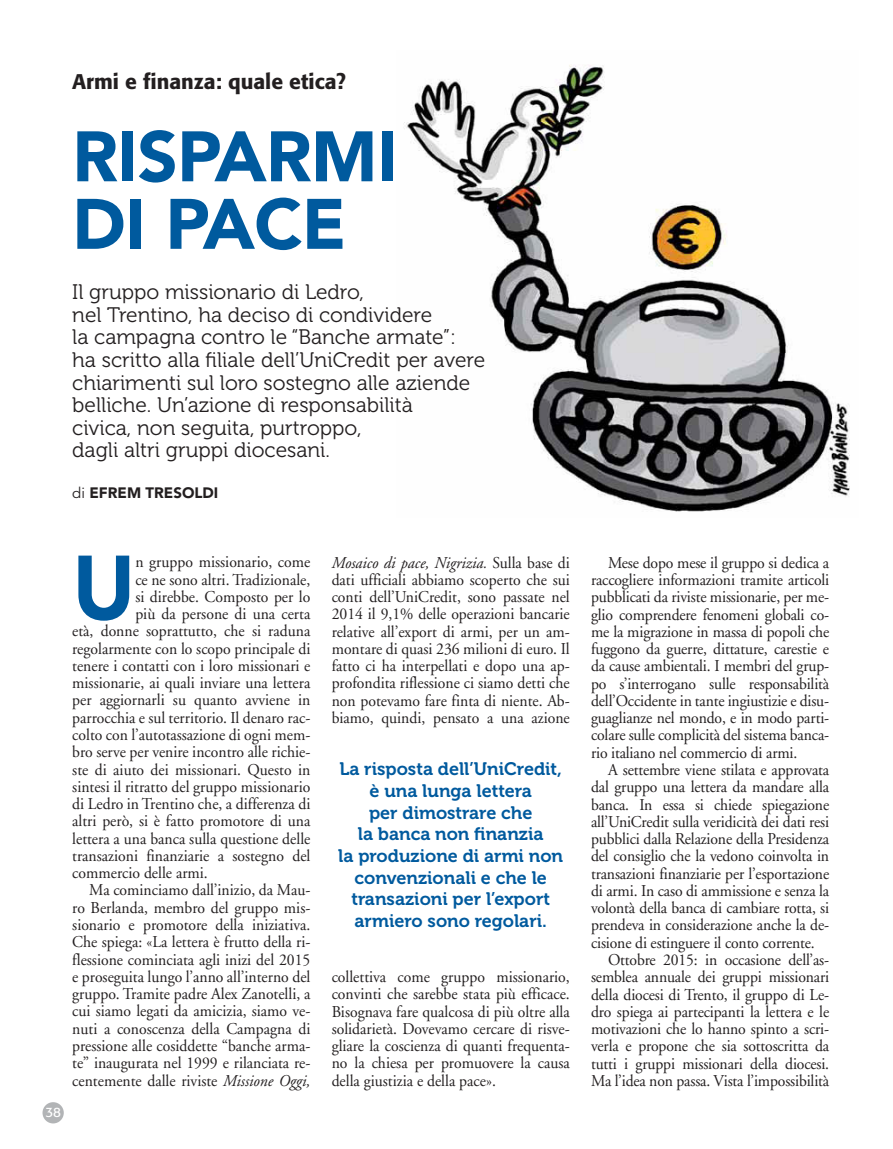
<style>
.page{position:relative;width:893px;height:1149px;background:#fff}
.page>*{position:absolute;margin:0;border:0;box-sizing:border-box;transform-origin:0 0}
.t1{font:900 89.55px "Avenir";color:#005a9e;scale:.95 1}
.t2{font:900 70.5px/67.5px "Avenir";letter-spacing:-.01em;color:#005a9e}
.t3{font:21px/22.5px "Museo 300";color:#231f20}
.t4{font:500 21px "Formata";color:#231f20}
.t5{font:18px/21.6px "Museo 700";color:#005a9e;text-align:center}
.t6{font:16.5px/17.2px "Adobe Garamond";color:#231f20;text-align:justify;scale:.95 1}
.t7{font:900 15px "Avenir";color:#231f20}
.t8{font:13.5px "Formata";color:#fff}
.s1{font-weight:400}
.s2{font-style:italic}
</style>
<div class="page">
<div style="left:43px;top:1101px;width:21px;height:22px;background:#b2b4b6;border-radius:50%"></div>
<img style="left:404px;top:65px;width:446px;height:447px">
<p class="t4" style="left:72px;top:72px;width:275px">Armi e finanza: quale etica?</p>
<h2 class="t2" style="left:72px;top:129px;width:327px">RISPARMI<br>DI PACE</h2>
<p class="t3" style="left:72px;top:283px;width:414px">Il gruppo missionario di Ledro,<br>nel Trentino, ha deciso di condividere<br>la campagna contro le “Banche armate”:<br>ha scritto alla filiale dell’UniCredit per avere chiarimenti sul loro sostegno alle aziende belliche. Un’azione di responsabilità<br>civica, non seguita, purtroppo,<br>dagli altri gruppi diocesani.</p>
<p class="t7" style="left:72px;top:486px;width:148px"><span class="s1">di</span> EFREM TRESOLDI</p>
<p class="t8" style="left:45px;top:1105px;width:17px">38</p>
<h1 class="t1" style="left:72px;top:551px;width:68px">U</h1>
<p class="t6" style="left:135px;top:554px;width:186px">n gruppo missionario, come</p>
<p class="t6" style="left:135px;top:572px;width:186px">ce ne sono altri. Tradizionale,</p>
<p class="t6" style="left:135px;top:589px;width:186px">si direbbe. Composto per lo</p>
<p class="t6" style="left:135px;top:606px;width:186px">più da persone di una certa</p>
<p class="t6" style="left:72px;top:624px;width:252px">età, donne soprattutto, che si raduna</p>
<p class="t6" style="left:72px;top:641px;width:252px">regolarmente con lo scopo principale di</p>
<p class="t6" style="left:72px;top:658px;width:252px">tenere i contatti con i loro missionari e</p>
<p class="t6" style="left:72px;top:675px;width:252px">missionarie, ai quali inviare una lettera</p>
<p class="t6" style="left:72px;top:693px;width:252px">per aggiornarli su quanto avviene in</p>
<p class="t6" style="left:72px;top:710px;width:252px">parrocchia e sul territorio. Il denaro rac-</p>
<p class="t6" style="left:72px;top:727px;width:252px">colto con l’autotassazione di ogni mem-</p>
<p class="t6" style="left:72px;top:744px;width:252px">bro serve per venire incontro alle richie-</p>
<p class="t6" style="left:72px;top:762px;width:252px">ste di aiuto dei missionari. Questo in</p>
<p class="t6" style="left:72px;top:779px;width:252px">sintesi il ritratto del gruppo missionario</p>
<p class="t6" style="left:72px;top:796px;width:252px">di Ledro in Trentino che, a differenza di</p>
<p class="t6" style="left:72px;top:813px;width:252px">altri però, si è fatto promotore di una</p>
<p class="t6" style="left:72px;top:831px;width:252px">lettera a una banca sulla questione delle</p>
<p class="t6" style="left:72px;top:848px;width:252px">transazioni finanziarie a sostegno del</p>
<p class="t6" style="left:72px;top:865px;width:144px">commercio delle armi.</p>
<p class="t6" style="left:89px;top:882px;width:234px">Ma cominciamo dall’inizio, da Mau-</p>
<p class="t6" style="left:72px;top:900px;width:252px">ro Berlanda, membro del gruppo mis-</p>
<p class="t6" style="left:72px;top:917px;width:252px">sionario e promotore della iniziativa.</p>
<p class="t6" style="left:72px;top:934px;width:252px">Che spiega: «La lettera è frutto della ri-</p>
<p class="t6" style="left:72px;top:951px;width:252px">flessione cominciata agli inizi del 2015</p>
<p class="t6" style="left:72px;top:969px;width:252px">e proseguita lungo l’anno all’interno del</p>
<p class="t6" style="left:72px;top:986px;width:252px">gruppo. Tramite padre Alex Zanotelli, a</p>
<p class="t6" style="left:72px;top:1003px;width:252px">cui siamo legati da amicizia, siamo ve-</p>
<p class="t6" style="left:72px;top:1020px;width:252px">nuti a conoscenza della Campagna di</p>
<p class="t6" style="left:72px;top:1038px;width:252px">pressione alle cosiddette “banche arma-</p>
<p class="t6" style="left:72px;top:1055px;width:252px">te” inaugurata nel 1999 e rilanciata re-</p>
<p class="t6" style="left:72px;top:1072px;width:252px">centemente dalle riviste <span class="s2">Missione Oggi,</span></p>
<p class="t6" style="left:332px;top:555px;width:252px"><span class="s2">Mosaico di pace, Nigrizia.</span> Sulla base di dati ufficiali abbiamo scoperto che sui conti dell’UniCredit, sono passate nel 2014 il 9,1% delle operazioni bancarie relative all’export di armi, per un am&shy;montare di quasi 236 milioni di euro. Il fatto ci ha interpellati e dopo una ap&shy;profondita riflessione ci siamo detti che non potevamo fare finta di niente. Ab&shy;biamo, quindi, pensato a una azione</p>
<p class="t5" style="left:338px;top:760px;width:226px">La risposta dell’UniCredit, è una lunga lettera<br>per dimostrare che<br>la banca non finanzia<br>la produzione di armi non convenzionali e che le transazioni per l’export armiero sono regolari.</p>
<p class="t6" style="left:332px;top:969px;width:252px">collettiva come gruppo missionario, convinti che sarebbe stata più efficace.<br>Bisognava fare qualcosa di più oltre alla solidarietà. Dovevamo cercare di risve&shy;gliare la coscienza di quanti frequenta&shy;no la chiesa per promuovere la causa della giustizia e della pace».</p>
<p class="t6" style="left:591px;top:555px;width:252px;text-indent:17px">Mese dopo mese il gruppo si dedica a raccogliere informazioni tramite articoli pubblicati da riviste missionarie, per me&shy;glio comprendere fenomeni globali co&shy;me la migrazione in massa di popoli che fuggono da guerre, dittature, carestie e da cause ambientali. I membri del grup&shy;po s’interrogano sulle responsabilità dell’Occidente in tante ingiustizie e disu&shy;guaglianze nel mondo, e in modo parti&shy;colare sulle complicità del sistema banca&shy;rio italiano nel commercio di armi.</p>
<p class="t6" style="left:608px;top:762px;width:234px">A settembre viene stilata e approvata</p>
<p class="t6" style="left:591px;top:779px;width:252px">dal gruppo una lettera da mandare alla</p>
<p class="t6" style="left:591px;top:796px;width:252px">banca. In essa si chiede spiegazione</p>
<p class="t6" style="left:591px;top:814px;width:252px">all’UniCredit sulla veridicità dei dati resi</p>
<p class="t6" style="left:591px;top:831px;width:252px">pubblici dalla Relazione della Presidenza</p>
<p class="t6" style="left:591px;top:848px;width:252px">del consiglio che la vedono coinvolta in</p>
<p class="t6" style="left:591px;top:866px;width:252px">transazioni finanziarie per l’esportazione</p>
<p class="t6" style="left:591px;top:883px;width:252px">di armi. In caso di ammissione e senza la</p>
<p class="t6" style="left:591px;top:900px;width:252px">volontà della banca di cambiare rotta, si</p>
<p class="t6" style="left:591px;top:917px;width:252px">prendeva in considerazione anche la de-</p>
<p class="t6" style="left:591px;top:935px;width:237px">cisione di estinguere il conto corrente.</p>
<p class="t6" style="left:608px;top:952px;width:234px">Ottobre 2015: in occasione dell’as-</p>
<p class="t6" style="left:591px;top:969px;width:252px">semblea annuale dei gruppi missionari</p>
<p class="t6" style="left:591px;top:986px;width:252px">della diocesi di Trento, il gruppo di Le-</p>
<p class="t6" style="left:591px;top:1004px;width:252px">dro spiega ai partecipanti la lettera e le</p>
<p class="t6" style="left:591px;top:1021px;width:252px">motivazioni che lo hanno spinto a scri-</p>
<p class="t6" style="left:591px;top:1038px;width:252px">verla e propone che sia sottoscritta da</p>
<p class="t6" style="left:591px;top:1055px;width:252px">tutti i gruppi missionari della diocesi.</p>
<p class="t6" style="left:591px;top:1073px;width:252px">Ma l’idea non passa. Vista l’impossibilità</p>
</div>
